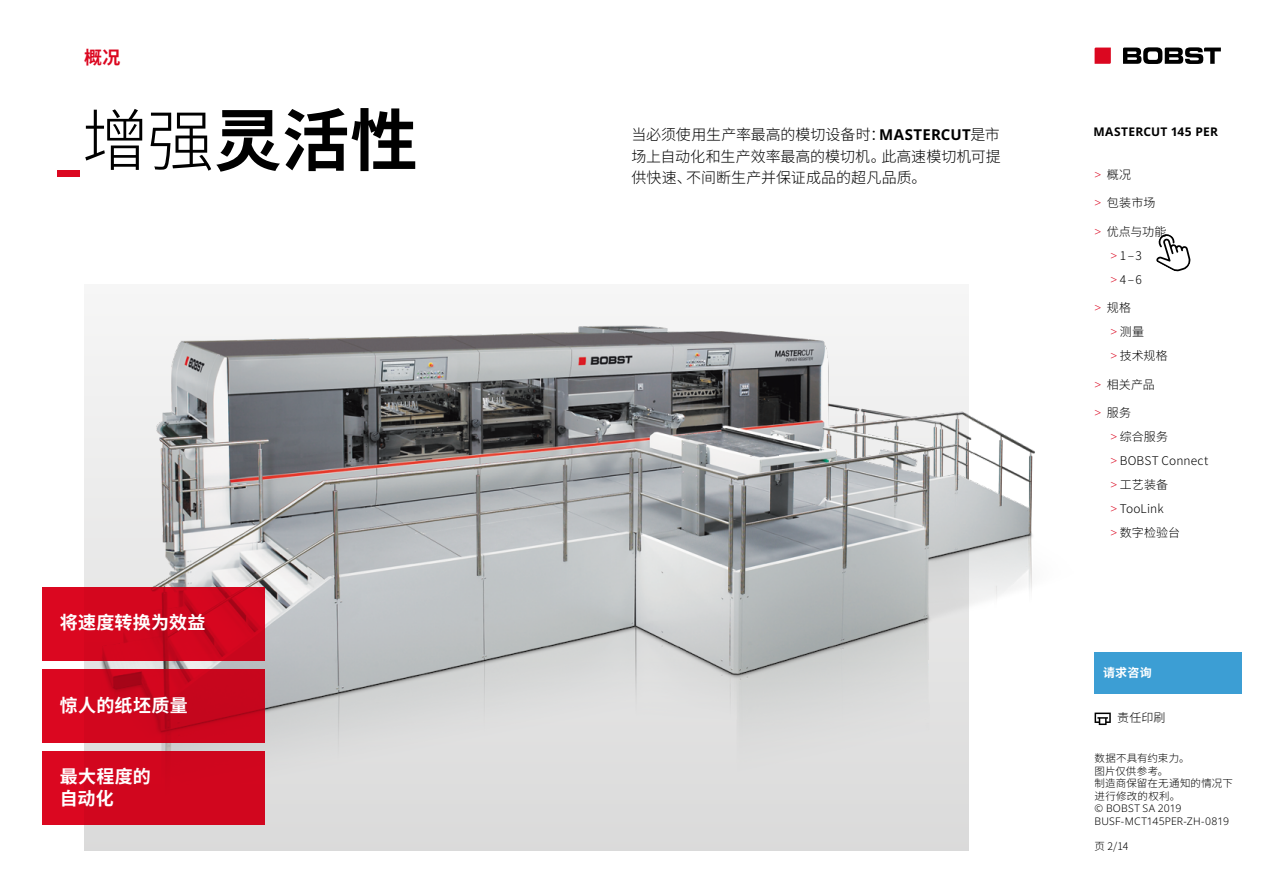
<style>
.page{position:relative;width:1263px;height:893px;background:#fff}
.page>*{position:absolute;margin:0;border:0;box-sizing:border-box;transform-origin:0 0}
.t1{font:700 67.5px "Noto Sans CJ Ksc";color:#000}
.t2{font:700 18px/21.6px "Noto Sans CJ Ksc";letter-spacing:.01em;color:#fff}
.t3{font:700 18px "Noto Sans CJ Ksc";color:#db0720}
.t4{font:300 15px/21.3px "Noto Sans CJ Ksc";color:#000;text-align:justify}
.t5{font:300 12px/24px "Noto Sans CJ Ksc";letter-spacing:.01em;color:#000}
.t6{font:700 12px "Noto Sans";letter-spacing:.025em;color:#000}
.t7{font:700 12px "Noto Sans CJ Ksc";color:#fff}
.t8{font:300 10.5px/12.6px "Noto Sans CJ Ksc";letter-spacing:.015em;color:#000}
.t9{font:300 10.5px/12.6px "Noto Sans";letter-spacing:.01em;color:#000}
.s1{font-family:"Noto Sans";color:#db0720}
.s2{font-weight:300}
.s3{font-family:"Noto Sans";font-weight:700}
</style>
<div class="page">
<svg style="left:1094px;top:48px;width:17px;height:16px"></svg>
<svg style="left:1123px;top:47px;width:98px;height:17px"></svg>
<div style="left:1094px;top:652px;width:148px;height:41px;background:#3c9ed4"></div>
<img style="left:90px;top:314px;width:945px;height:537px">
<svg style="left:42px;top:587px;width:222px;height:73px;background:#d1061e"></svg>
<svg style="left:42px;top:669px;width:222px;height:74px;background:#cc061d"></svg>
<div style="left:42px;top:751px;width:222px;height:74px;background:#d1061e"></div>
<svg style="left:1156px;top:234px;width:35px;height:38px"></svg>
<svg style="left:1094px;top:713px;width:17px;height:12px"></svg>
<h2 class="t3" style="left:84px;top:47px;width:38px">概况</h2>
<h1 class="t1" style="left:55px;top:102px;width:365px"><span class="s1">ˍ</span><span class="s2">增强</span>灵活性</h1>
<h2 class="t2" style="left:60px;top:612px;width:147px">将速度转换为效益</h2>
<h2 class="t2" style="left:60px;top:695px;width:129px">惊人的纸坯质量</h2>
<h2 class="t2" style="left:60px;top:766px;width:92px">最大程度的自动化</h2>
<p class="t4" style="left:631px;top:124px;width:371px">当必须使用生产率最高的模切设备时：<span class="s3">MASTERCUT</span>是市场上自动化和生产效率最高的模切机。此高速模切机可提供快速、不间断生产并保证成品的超凡品质。</p>
<p class="t6" style="left:1093px;top:123px;width:126px">MASTERCUT 145 PER</p>
<p class="t5" style="left:1094px;top:163px;width:38px"><span class="s1">&gt;</span> 概况</p>
<p class="t5" style="left:1094px;top:191px;width:62px"><span class="s1">&gt;</span> 包装市场</p>
<p class="t5" style="left:1110px;top:220px;width:58px;text-indent:-16px"><span class="s1">&gt;</span> 优点与功能<span class="s1">&gt;</span>1–3 <span class="s1">&gt;</span>4–6</p>
<p class="t5" style="left:1110px;top:296px;width:59px;text-indent:-16px"><span class="s1">&gt;</span> 规格<br><span class="s1">&gt;</span>测量<br><span class="s1">&gt;</span> 技术规格</p>
<p class="t5" style="left:1094px;top:372px;width:62px"><span class="s1">&gt;</span> 相关产品</p>
<p class="t5" style="left:1110px;top:401px;width:99px;text-indent:-16px"><span class="s1">&gt;</span> 服务<br><span class="s1">&gt;</span> 综合服务<br><span class="s1">&gt;</span> BOBST Connect <span class="s1">&gt;</span> 工艺装备<br><span class="s1">&gt;</span> TooLink<br><span class="s1">&gt;</span> 数字检验台</p>
<p class="t7" style="left:1103px;top:666px;width:50px">请求咨询</p>
<p class="t5" style="left:1117px;top:706px;width:50px">责任印刷</p>
<p class="t8" style="left:1094px;top:752px;width:140px">数据不具有约束力。<br>图片仅供参考。<br>制造商保留在无通知的情况下进行修改的权利。</p>
<p class="t9" style="left:1094px;top:802px;width:136px">© BOBST SA 2019<br>BUSF-MCT145PER-ZH-0819</p>
<p class="t8" style="left:1094px;top:840px;width:35px">页 2/14</p>
</div>
